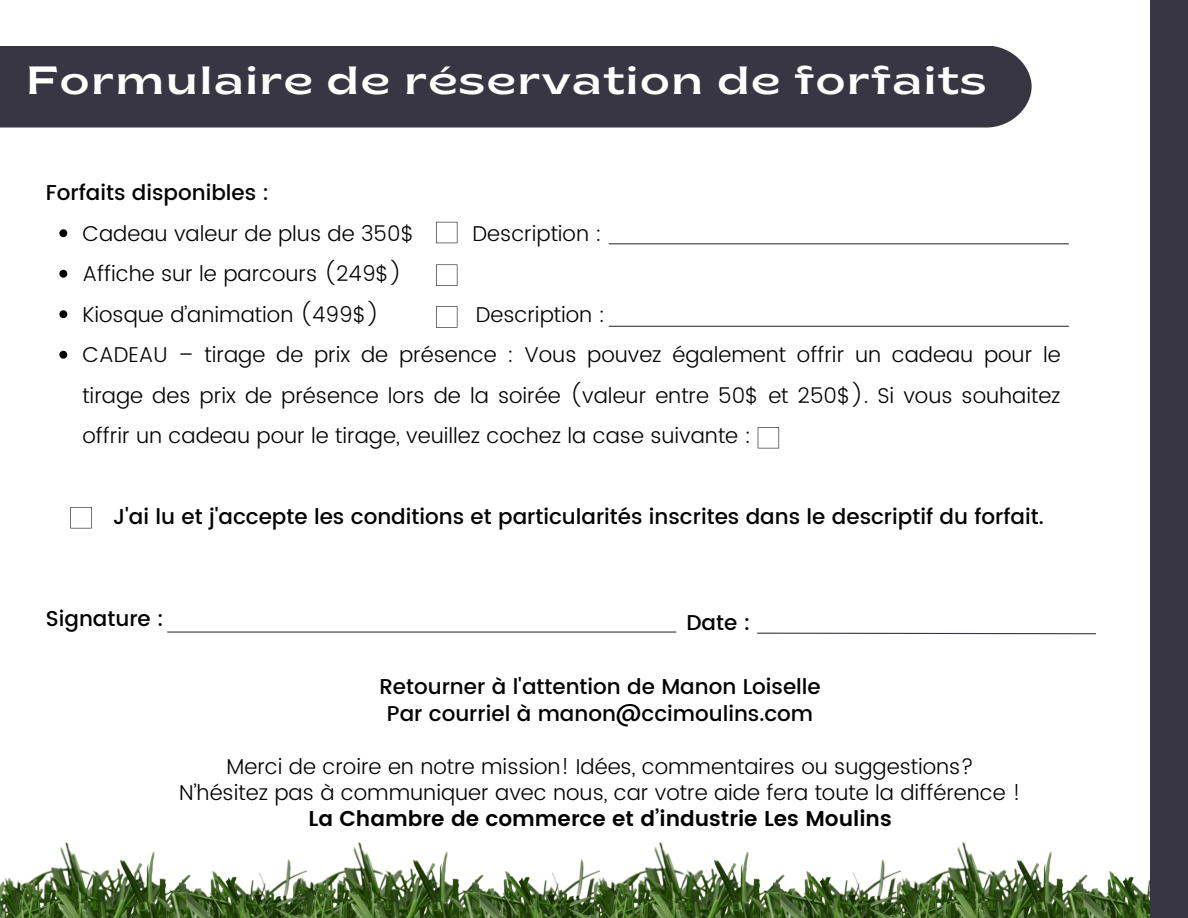
<style>
.page{position:relative;width:1188px;height:918px;background:#fff}
.page>*{position:absolute;margin:0;border:0;box-sizing:border-box;transform-origin:0 0}
.t1{font:semi-expanded 39.3px "Brice";letter-spacing:.04em;color:#fff}
.t2{font:300 21.45px/40.5px "Poppins";color:#000;text-align:justify}
.t3{font:500 21.45px/27px "Poppins";color:#000;text-align:center}
.t4{font:600 21.45px "Poppins";color:#000}
</style>
<div class="page">
<img style="left:306px;top:842px;width:288px;height:76px">
<div style="left:0;top:46px;width:1032px;height:82px;background:#383642"></div>
<img style="left:900px;top:842px;width:250px;height:76px">
<div style="left:1150px;top:0;width:38px;height:918px;background:#383642"></div>
<img style="left:594px;top:842px;width:306px;height:76px">
<img style="left:0;top:842px;width:306px;height:76px">
<hr style="left:168px;top:631px;width:508px;height:2px;background:#383642">
<svg style="left:59px;top:229px;width:8px;height:8px"></svg>
<svg style="left:59px;top:270px;width:8px;height:8px"></svg>
<svg style="left:59px;top:310px;width:8px;height:8px"></svg>
<svg style="left:59px;top:351px;width:8px;height:8px"></svg>
<svg style="left:758px;top:427px;width:21px;height:21px"></svg>
<svg style="left:436px;top:222px;width:21px;height:21px"></svg>
<svg style="left:436px;top:265px;width:21px;height:21px"></svg>
<svg style="left:436px;top:306px;width:21px;height:22px"></svg>
<svg style="left:70px;top:507px;width:22px;height:21px"></svg>
<svg style="left:757px;top:632px;width:340px;height:3px"></svg>
<hr style="left:609px;top:243px;width:460px;height:1px;background:#383642">
<hr style="left:609px;top:326px;width:460px;height:1px;background:#383642">
<p class="t1" style="left:26px;top:65px;width:962px">Formulaire de réservation de forfaits</p>
<p class="t3" style="left:46px;top:179px;width:225px">Forfaits disponibles :</p>
<p class="t2" style="left:82px;top:213px;width:334px">Cadeau valeur de plus de 350$</p>
<p class="t2" style="left:473px;top:213px;width:131px">Description :</p>
<p class="t2" style="left:82px;top:253px;width:321px">Affiche sur le parcours (249$)</p>
<p class="t2" style="left:82px;top:294px;width:298px">Kiosque d’animation (499$)</p>
<p class="t2" style="left:476px;top:294px;width:131px">Description :</p>
<p class="t2" style="left:82px;top:334px;width:980px">CADEAU – tirage de prix de présence : Vous pouvez également offrir un cadeau pour le tirage des prix de présence lors de la soirée (valeur entre 50$ et 250$). Si vous souhaitez offrir un cadeau pour le tirage, veuillez cochez la case suivante :</p>
<p class="t3" style="left:113px;top:503px;width:932px">J'ai lu et j'accepte les conditions et particularités inscrites dans le descriptif du forfait.</p>
<h2 class="t3" style="left:46px;top:605px;width:119px">Signature :</h2>
<h2 class="t3" style="left:686px;top:609px;width:65px">Date :</h2>
<h2 class="t3" style="left:379px;top:673px;width:443px">Retourner à l'attention de Manon Loiselle<br>Par courriel à manon@ccimoulins.com</h2>
<h2 class="t2" style="left:227px;top:746px;width:749px">Merci de croire en notre mission! Idées, commentaires ou suggestions?</h2>
<p class="t2" style="left:179px;top:772px;width:843px">N’hésitez pas à communiquer avec nous, car votre aide fera toute la différence !</p>
<p class="t4" style="left:309px;top:806px;width:585px">La Chambre de commerce et d’industrie Les Moulins</p>
</div>
